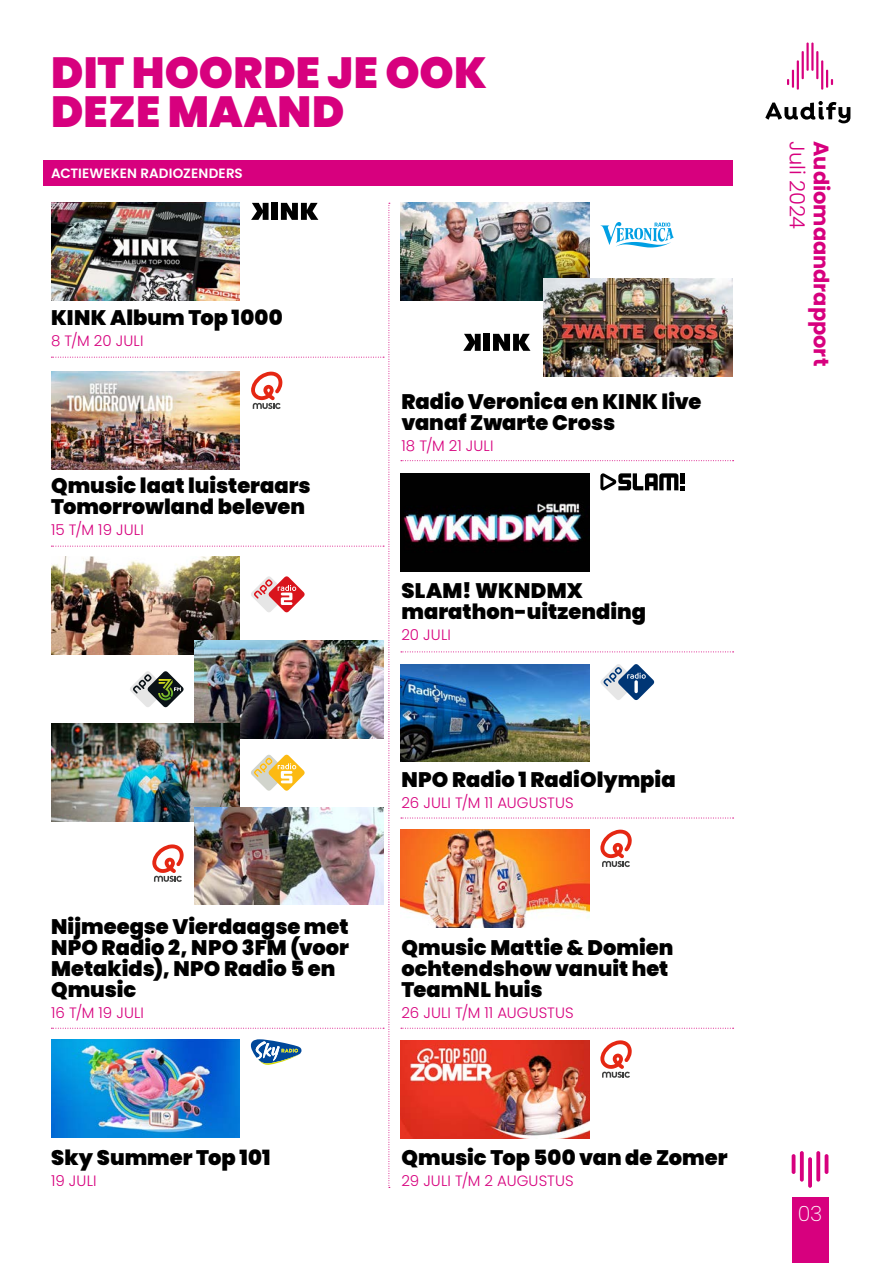
<style>
.page{position:relative;width:893px;height:1263px;background:#fff}
.page>*{position:absolute;margin:0;border:0;box-sizing:border-box;transform-origin:0 0}
.t1{font:900 43.5px/39px "Poppins";letter-spacing:.005em;color:#d7007e}
.t2{font:900 21px/21px "Poppins";color:#000}
.t3{font:700 21px "Poppins";color:#d7007e}
.t4{font:300 21px "Poppins";letter-spacing:-.01em;color:#d7007e}
.t5{font:200 21px "Poppins";color:#fff}
.t6{font:300 15px "Poppins";letter-spacing:.005em;color:#d7007e}
.t7{font:600 13.5px "Poppins";letter-spacing:.01em;color:#fff}
</style>
<div class="page">
<div style="left:44px;top:161px;width:689px;height:25px;background:#d7007e"></div>
<div style="left:792px;top:1197px;width:36px;height:66px;background:#d7007e"></div>
<hr style="left:792px;top:1154px;width:3px;height:20px;background:#d7007e;border-radius:2px">
<hr style="left:825px;top:1154px;width:3px;height:20px;background:#d7007e;border-radius:2px">
<svg style="left:800px;top:1151px;width:4px;height:30px"></svg>
<svg style="left:808px;top:1157px;width:4px;height:31px"></svg>
<svg style="left:816px;top:1151px;width:4px;height:30px"></svg>
<svg style="left:765px;top:101px;width:85px;height:22px"></svg>
<svg style="left:787px;top:70px;width:7px;height:18px"></svg>
<hr style="left:797px;top:60px;width:2px;height:30px;background:#d7007e">
<hr style="left:802px;top:51px;width:2px;height:28px;background:#d7007e">
<hr style="left:806px;top:43px;width:3px;height:28px;background:#d7007e">
<hr style="left:821px;top:60px;width:2px;height:30px;background:#d7007e">
<svg style="left:826px;top:70px;width:7px;height:18px"></svg>
<hr style="left:816px;top:51px;width:2px;height:28px;background:#d7007e">
<hr style="left:811px;top:43px;width:2px;height:28px;background:#d7007e">
<svg style="left:600px;top:664px;width:54px;height:36px"></svg>
<svg style="left:600px;top:473px;width:84px;height:18px"></svg>
<img style="left:400px;top:473px;width:189px;height:98px">
<img style="left:400px;top:664px;width:189px;height:98px">
<img style="left:400px;top:830px;width:189px;height:97px">
<svg style="left:600px;top:830px;width:32px;height:37px"></svg>
<svg style="left:401px;top:651px;width:333px;height:1px"></svg>
<svg style="left:401px;top:460px;width:333px;height:1px"></svg>
<svg style="left:401px;top:818px;width:333px;height:1px"></svg>
<img style="left:400px;top:1040px;width:189px;height:98px">
<svg style="left:600px;top:1040px;width:32px;height:38px"></svg>
<svg style="left:401px;top:1028px;width:333px;height:1px"></svg>
<img style="left:51px;top:203px;width:339px;height:985px">
<svg style="left:600px;top:222px;width:74px;height:25px"></svg>
<div style="left:484px;top:334px;width:6px;height:17px;background:#000"></div>
<svg style="left:493px;top:334px;width:37px;height:17px"></svg>
<svg style="left:463px;top:334px;width:18px;height:17px"></svg>
<img style="left:400px;top:203px;width:189px;height:98px">
<img style="left:544px;top:279px;width:189px;height:98px">
<h1 class="t1" style="left:51px;top:54px;width:438px">DIT HOORDE JE OOK<br>DEZE MAAND</h1>
<p class="t7" style="left:51px;top:165px;width:193px">ACTIEWEKEN RADIOZENDERS</p>
<p class="t2" style="left:51px;top:307px;width:233px">KINK Album Top 1000</p>
<p class="t6" style="left:51px;top:332px;width:94px">8 T/M 20 JULI</p>
<p class="t2" style="left:51px;top:475px;width:261px">Qmusic laat luisteraars<br>Tomorrowland beleven</p>
<p class="t6" style="left:51px;top:521px;width:94px">15 T/M 19 JULI</p>
<p class="t2" style="left:51px;top:916px;width:299px">Nijmeegse Vierdaagse met<br>NPO Radio 2, NPO 3FM (voor<br>Metakids), NPO Radio 5 en<br>Qmusic</p>
<p class="t6" style="left:51px;top:1004px;width:94px">16 T/M 19 JULI</p>
<p class="t2" style="left:51px;top:1147px;width:221px">Sky Summer Top 101</p>
<p class="t6" style="left:51px;top:1172px;width:47px">19 JULI</p>
<p class="t2" style="left:401px;top:391px;width:301px">Radio Veronica en KINK live vanaf Zwarte Cross</p>
<p class="t6" style="left:401px;top:437px;width:94px">18 T/M 21 JULI</p>
<p class="t2" style="left:401px;top:580px;width:246px">SLAM! WKNDMX marathon-uitzending</p>
<p class="t6" style="left:401px;top:626px;width:51px">20 JULI</p>
<p class="t2" style="left:401px;top:769px;width:276px">NPO Radio 1 RadiOlympia</p>
<p class="t6" style="left:401px;top:794px;width:174px">26 JULI T/M 11 AUGUSTUS</p>
<p class="t2" style="left:401px;top:937px;width:273px">Qmusic Mattie &amp; Domien ochtendshow vanuit het<br>TeamNL huis</p>
<p class="t6" style="left:401px;top:1004px;width:174px">26 JULI T/M 11 AUGUSTUS</p>
<p class="t2" style="left:401px;top:1147px;width:328px">Qmusic Top 500 van de Zomer</p>
<p class="t6" style="left:401px;top:1172px;width:174px">29 JULI T/M 2 AUGUSTUS</p>
<p class="t4" style="left:809px;top:141px;width:89px;rotate:90deg">Juli 2024</p>
<p class="t3" style="left:833px;top:141px;width:226px;rotate:90deg">Audiomaandrapport</p>
<p class="t5" style="left:798px;top:1201px;width:26px">03</p>
</div>
